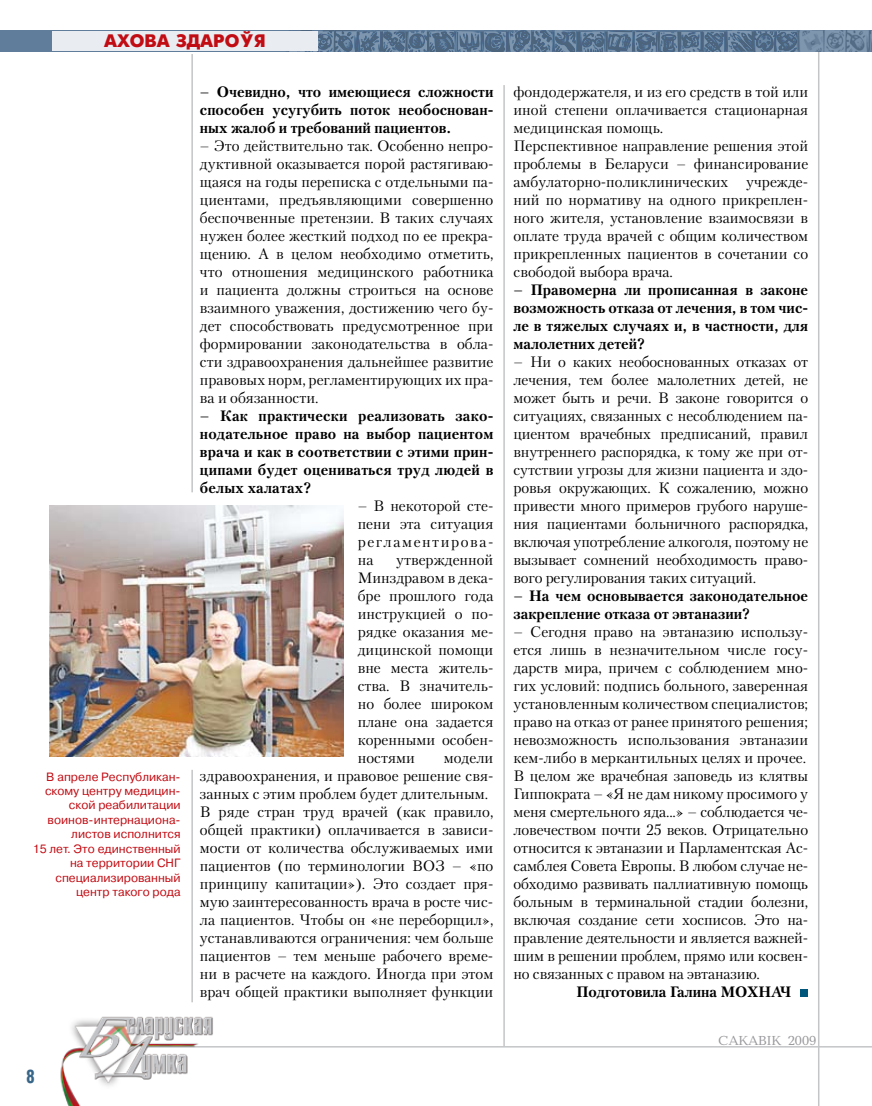
<style>
.page{position:relative;width:872px;height:1106px;background:#fff}
.page>*{position:absolute;margin:0;border:0;box-sizing:border-box;transform-origin:0 0}
.t1{font:18px "Futuris Extra C";color:#c10c13}
.t2{font:700 18px "AG Letterica Cond L";color:#386688;scale:.9 1}
.t3{font:15px/18px "Petersburg C";color:#000;text-align:justify}
.t4{font:700 15px/18px "Petersburg C";color:#000;text-align:justify}
.t5{font:13.5px "Baltica C";color:#97979b}
.t6{font:12px/14.4px "Pragmatica C";color:#c10c13;text-align:right}
</style>
<div class="page">
<hr style="left:818px;top:52px;width:1px;height:1054px;background:#c3c5c7">
<img style="left:285px;top:30px;width:587px;height:1px">
<hr style="left:503px;top:85px;width:2px;height:961px;background:#c3c5c7">
<svg style="left:0;top:31px;width:872px;height:21px"></svg>
<div style="left:52px;top:31px;width:266px;height:20px;background:#e9ecf1"></div>
<hr style="left:146px;top:1046px;width:726px;height:1px;background:#c3c5c7">
<img style="left:60px;top:1002px;width:170px;height:104px">
<div style="left:800px;top:989px;width:8px;height:7px;background:#00567b"></div>
<img style="left:50px;top:506px;width:293px;height:250px">
<hr style="left:191px;top:769px;width:2px;height:233px;background:#c3c5c7">
<hr style="left:191px;top:54px;width:2px;height:438px;background:#c3c5c7">
<p class="t1" style="left:104px;top:31px;width:163px">Ахова здароўя</p>
<p class="t4" style="left:200px;top:82px;width:295px">– Очевидно, что имеющиеся сложности способен усугубить поток необоснован&shy;ных жалоб и требований пациентов.</p>
<p class="t3" style="left:200px;top:136px;width:295px">– Это действительно так. Особенно непро&shy;дуктивной оказывается порой растягиваю&shy;щаяся на годы переписка с отдельными па&shy;циентами, предъявляющими совершенно беспочвенные претензии. В таких случаях нужен более жесткий подход по ее прекра&shy;щению. А в целом необходимо отметить, что отношения медицинского работника и пациента должны строиться на основе взаимного уважения, достижению чего бу&shy;дет способствовать предусмотренное при формировании законодательства в обла&shy;сти здравоохранения дальнейшее развитие правовых норм, регламентирующих их пра&shy;ва и обязанности.</p>
<p class="t4" style="left:200px;top:406px;width:295px">– Как практически реализовать зако&shy;нодательное право на выбор пациентом врача и как в соответствии с этими прин&shy;ципами будет оцениваться труд людей в белых халатах?</p>
<p class="t3" style="left:358px;top:496px;width:137px">– В некоторой сте&shy;пени эта ситуация регламентирова&shy;на</p>
<p class="t3" style="left:358px;top:550px;width:137px;text-indent:39px">утвержденной Минздравом в дека&shy;бре прошлого года инструкцией о по&shy;рядке оказания ме&shy;дицинской помощи вне места житель&shy;ства. В значитель&shy;но более широком плане она задается коренными особен&shy;ностями</p>
<p class="t3" style="left:200px;top:748px;width:295px;text-align:left;text-indent:244px">модели здравоохранения, и правовое решение свя&shy;занных с этим проблем будет длительным.<br>В ряде стран труд врачей (как правило, общей практики) оплачивается в зависи&shy;мости от количества обслуживаемых ими пациентов (по терминологии ВОЗ – «по принципу капитации»). Это создает пря&shy;мую заинтересованность врача в росте чис&shy;ла пациентов. Чтобы он «не переборщил», устанавливаются ограничения: чем больше пациентов – тем меньше рабочего време&shy;ни в расчете на каждого. Иногда при этом врач общей практики выполняет функции</p>
<p class="t6" style="left:33px;top:769px;width:149px">В апреле Республикан&shy;скому центру медицин&shy;ской реабилитации воинов-интернациона&shy;листов исполнится<br>15 лет. Это единственный на территории СНГ специализированный центр такого рода</p>
<p class="t2" style="left:27px;top:1065px;width:10px">8</p>
<p class="t3" style="left:513px;top:83px;width:296px;text-align:left">фондодержателя, и из его средств в той или иной степени оплачивается стационарная медицинская помощь.<br>Перспективное направление решения этой проблемы в Беларуси – финансирование амбулаторно-поликлинических учрежде&shy;ний по нормативу на одного прикреплен&shy;ного жителя, установление взаимосвязи в оплате труда врачей с общим количеством прикрепленных пациентов в сочетании со свободой выбора врача.</p>
<p class="t4" style="left:513px;top:280px;width:296px">– Правомерна ли прописанная в законе возможность отказа от лечения, в том чис&shy;ле в тяжелых случаях и, в частности, для малолетних детей?</p>
<p class="t3" style="left:513px;top:353px;width:296px">– Ни о каких необоснованных отказах от лечения, тем более малолетних детей, не может быть и речи. В законе говорится о ситуациях, связанных с несоблюдением па&shy;циентом врачебных предписаний, правил внутреннего распорядка, к тому же при от&shy;сутствии угрозы для жизни пациента и здо&shy;ровья окружающих. К сожалению, можно привести много примеров грубого наруше&shy;ния пациентами больничного распорядка, включая употребление алкоголя, поэтому не вызывает сомнений необходимость право&shy;вого регулирования таких ситуаций.</p>
<p class="t4" style="left:513px;top:586px;width:296px">– На чем основывается законодательное закрепление отказа от эвтаназии?</p>
<p class="t3" style="left:513px;top:623px;width:296px;text-align:left">– Сегодня право на эвтаназию использу&shy;ется лишь в незначительном числе госу&shy;дарств мира, причем с соблюдением мно&shy;гих условий: подпись больного, заверенная установленным количеством специалистов; право на отказ от ранее принятого решения; невозможность использования эвтаназии кем-либо в меркантильных целях и прочее.<br>В целом же врачебная заповедь из клятвы Гиппократа – «Я не дам никому просимого у меня смертельного яда...» – соблюдается че&shy;ловечеством почти 25 веков. Отрицательно относится к эвтаназии и Парламентская Ас&shy;самблея Совета Европы. В любом случае не&shy;обходимо развивать паллиативную помощь больным в терминальной стадии болезни, включая создание сети хосписов. Это на&shy;правление деятельности и является важней&shy;шим в решении проблем, прямо или косвен&shy;но связанных с правом на эвтаназию.</p>
<p class="t4" style="left:576px;top:982px;width:216px">Подготовила Галина МОХНАЧ</p>
<p class="t5" style="left:718px;top:1033px;width:99px">САКАВІК 2009</p>
</div>
